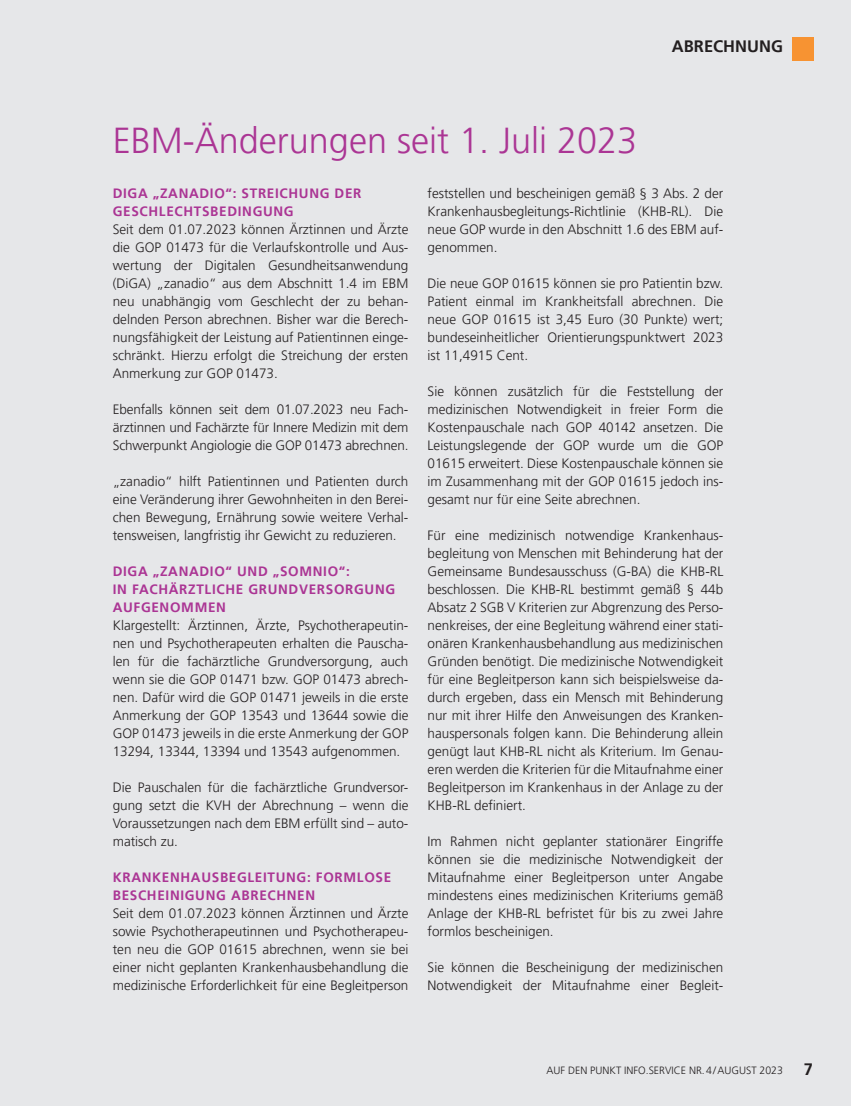
<style>
.page{position:relative;width:851px;height:1106px;background:#fff}
.page>*{position:absolute;margin:0;border:0;box-sizing:border-box;transform-origin:0 0}
.t1{font:300 36px "Frutiger LT Pro";color:#ab3594}
.t2{font:700 16.5px "Frutiger LT Pro";color:#231f20}
.t3{font:300 13.5px/18px "Frutiger LT Pro";color:#231f20;text-align:justify}
.t4{font:700 13.5px/18px "Frutiger LT Pro";letter-spacing:.05em;color:#ab3594}
.t5{font:300 10.5px "Frutiger LT Pro";color:#231f20}
</style>
<div class="page">
<div style="left:0;top:0;width:850px;height:1106px;background:#e6e7e9"></div>
<div style="left:792px;top:37px;width:22px;height:24px;background:#f79332"></div>
<p class="t2" style="left:671px;top:36px;width:112px">ABRECHNUNG</p>
<h1 class="t1" style="left:113px;top:120px;width:526px">EBM-Änderungen seit 1. Juli 2023</h1>
<p class="t4" style="left:113px;top:184px;width:250px">DIGA „ZANADIO“: STREICHUNG DER<br>GESCHLECHTSBEDINGUNG</p>
<p class="t3" style="left:113px;top:220px;width:297px">Seit dem 01.07.2023 können Ärztinnen und Ärzte die GOP 01473 für die Verlaufskontrolle und Aus&shy;wertung der Digitalen Gesundheitsanwendung (DiGA) „zanadio“ aus dem Abschnitt 1.4 im EBM neu unabhängig vom Geschlecht der zu behan&shy;delnden Person abrechnen. Bisher war die Berech&shy;nungsfähigkeit der Leistung auf Patientinnen einge&shy;schränkt. Hierzu erfolgt die Streichung der ersten Anmerkung zur GOP 01473.</p>
<p class="t3" style="left:113px;top:400px;width:297px">Ebenfalls können seit dem 01.07.2023 neu Fach&shy;ärztinnen und Fachärzte für Innere Medizin mit dem Schwerpunkt Angiologie die GOP 01473 abrechnen.</p>
<p class="t3" style="left:113px;top:472px;width:297px">„zanadio“ hilft Patientinnen und Patienten durch eine Veränderung ihrer Gewohnheiten in den Berei&shy;chen Bewegung, Ernährung sowie weitere Verhal&shy;tensweisen, langfristig ihr Gewicht zu reduzieren.</p>
<p class="t4" style="left:113px;top:562px;width:284px">DIGA „ZANADIO“ UND „SOMNIO“:<br>IN FACHÄRZTLICHE GRUNDVERSORGUNG<br>AUFGENOMMEN</p>
<p class="t3" style="left:113px;top:616px;width:297px">Klargestellt: Ärztinnen, Ärzte, Psychotherapeutin&shy;nen und Psychotherapeuten erhalten die Pauscha&shy;len für die fachärztliche Grundversorgung, auch wenn sie die GOP 01471 bzw. GOP 01473 abrech&shy;nen. Dafür wird die GOP 01471 jeweils in die erste Anmerkung der GOP 13543 und 13644 sowie die GOP 01473 jeweils in die erste Anmerkung der GOP 13294, 13344, 13394 und 13543 aufgenommen.</p>
<p class="t3" style="left:113px;top:778px;width:297px">Die Pauschalen für die fachärztliche Grundversor&shy;gung setzt die KVH der Abrechnung – wenn die Voraussetzungen nach dem EBM erfüllt sind – auto&shy;matisch zu.</p>
<p class="t4" style="left:113px;top:868px;width:280px">KRANKENHAUSBEGLEITUNG: FORMLOSE<br>BESCHEINIGUNG ABRECHNEN</p>
<p class="t3" style="left:113px;top:904px;width:297px">Seit dem 01.07.2023 können Ärztinnen und Ärzte sowie Psychotherapeutinnen und Psychotherapeu&shy;ten neu die GOP 01615 abrechnen, wenn sie bei einer nicht geplanten Krankenhausbehandlung die medizinische Erforderlichkeit für eine Begleitperson</p>
<p class="t3" style="left:427px;top:184px;width:297px">feststellen und bescheinigen gemäß § 3 Abs. 2 der Krankenhausbegleitungs-Richtlinie (KHB-RL). Die neue GOP wurde in den Abschnitt 1.6 des EBM auf&shy;genommen.</p>
<p class="t3" style="left:427px;top:274px;width:297px">Die neue GOP 01615 können sie pro Patientin bzw.<br>Patient einmal im Krankheitsfall abrechnen. Die neue GOP 01615 ist 3,45 Euro (30 Punkte) wert; bundeseinheitlicher Orientierungspunktwert 2023 ist 11,4915 Cent.</p>
<p class="t3" style="left:427px;top:382px;width:297px">Sie können zusätzlich für die Feststellung der medizinischen Notwendigkeit in freier Form die Kostenpauschale nach GOP 40142 ansetzen. Die Leistungslegende der GOP wurde um die GOP 01615 erweitert. Diese Kostenpauschale können sie im Zusammenhang mit der GOP 01615 jedoch ins&shy;gesamt nur für eine Seite abrechnen.</p>
<p class="t3" style="left:427px;top:526px;width:297px">Für eine medizinisch notwendige Krankenhaus&shy;begleitung von Menschen mit Behinderung hat der Gemeinsame Bundesausschuss (G-BA) die KHB-RL beschlossen. Die KHB-RL bestimmt gemäß § 44b Absatz 2 SGB V Kriterien zur Abgrenzung des Perso&shy;nenkreises, der eine Begleitung während einer stati&shy;onären Krankenhausbehandlung aus medizinischen Gründen benötigt. Die medizinische Notwendigkeit für eine Begleitperson kann sich beispielsweise da&shy;durch ergeben, dass ein Mensch mit Behinderung nur mit ihrer Hilfe den Anweisungen des Kranken&shy;hauspersonals folgen kann. Die Behinderung allein genügt laut KHB-RL nicht als Kriterium. Im Genau&shy;eren werden die Kriterien für die Mitaufnahme einer Begleitperson im Krankenhaus in der Anlage zu der KHB-RL definiert.</p>
<p class="t3" style="left:427px;top:832px;width:297px">Im Rahmen nicht geplanter stationärer Eingriffe können sie die medizinische Notwendigkeit der Mitaufnahme einer Begleitperson unter Angabe mindestens eines medizinischen Kriteriums gemäß Anlage der KHB-RL befristet für bis zu zwei Jahre formlos bescheinigen.</p>
<p class="t3" style="left:427px;top:958px;width:297px">Sie können die Bescheinigung der medizinischen<br>Notwendigkeit der Mitaufnahme einer Begleit-</p>
<p class="t5" style="left:546px;top:1064px;width:238px">AUF DEN PUNKT INFO.SERVICE NR.4/AUGUST 2023</p>
<p class="t2" style="left:803px;top:1059px;width:11px">7</p>
</div>
